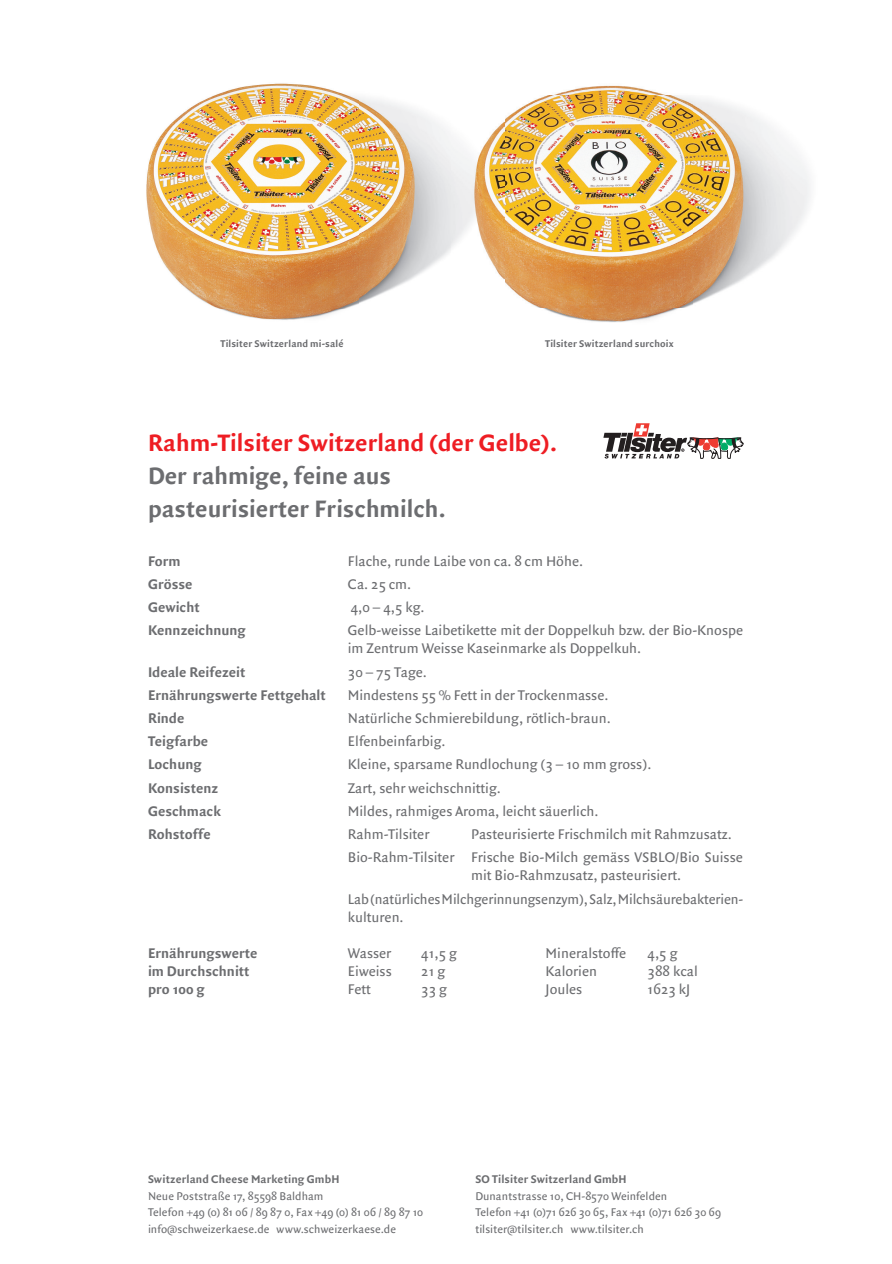
<style>
.page{position:relative;width:892px;height:1264px;background:#fff}
.page>*{position:absolute;margin:0;border:0;box-sizing:border-box;transform-origin:0 0}
.t1{font:700 25.5px/33px "Quadraat Sans";color:#6c6d70}
.t2{font:700 25.5px "Quadraat Sans";color:#ee1d23}
.t3{font:15px/23.2px "Quadraat Sans";color:#6c6d70}
.t4{font:700 15px/18px "Quadraat Sans";color:#6c6d70}
.t5{font:12px/16.5px "Quadraat Sans";letter-spacing:.005em;color:#6c6d70}
.t6{font:700 12px "Quadraat Sans";letter-spacing:.01em;color:#6c6d70}
.t7{font:700 10.5px "Quadraat Sans";letter-spacing:.015em;color:#6c6d70}
</style>
<div class="page">
<img style="left:146px;top:83px;width:306px;height:237px">
<img style="left:546px;top:85px;width:132px;height:11px">
<img style="left:504px;top:96px;width:306px;height:226px">
<img style="left:452px;top:122px;width:52px;height:157px">
<svg style="left:603px;top:423px;width:140px;height:35px"></svg>
<p class="t7" style="left:220px;top:337px;width:125px">Tilsiter Switzerland mi-salé</p>
<p class="t7" style="left:545px;top:337px;width:130px">Tilsiter Switzerland surchoix</p>
<h1 class="t2" style="left:148px;top:428px;width:410px">Rahm-Tilsiter Switzerland (der Gelbe).</h1>
<h1 class="t1" style="left:148px;top:460px;width:299px">Der rahmige, feine aus pasteurisierter Frischmilch.</h1>
<p class="t4" style="left:148px;top:552px;width:34px">Form</p>
<p class="t3" style="left:348px;top:549px;width:237px">Flache, runde Laibe von ca. 8 cm Höhe.</p>
<p class="t4" style="left:148px;top:575px;width:46px">Grösse</p>
<p class="t3" style="left:348px;top:573px;width:65px">Ca. 25 cm.</p>
<p class="t4" style="left:148px;top:598px;width:53px">Gewicht</p>
<p class="t3" style="left:351px;top:596px;width:75px">4,0 – 4,5 kg.</p>
<p class="t4" style="left:148px;top:622px;width:99px">Kennzeichnung</p>
<p class="t3" style="left:348px;top:622px;width:397px;line-height:18px">Gelb-weisse Laibetikette mit der Doppelkuh bzw. der Bio-Knospe im Zentrum Weisse Kaseinmarke als Doppelkuh.</p>
<p class="t4" style="left:148px;top:663px;width:99px">Ideale Reifezeit</p>
<p class="t3" style="left:348px;top:660px;width:81px">30 – 75 Tage.</p>
<p class="t4" style="left:148px;top:686px;width:179px">Ernährungswerte Fettgehalt</p>
<p class="t3" style="left:348px;top:683px;width:262px">Mindestens 55 % Fett in der Trockenmasse.</p>
<p class="t4" style="left:148px;top:709px;width:38px">Rinde</p>
<p class="t3" style="left:348px;top:707px;width:264px">Natürliche Schmierebildung, rötlich-braun.</p>
<p class="t4" style="left:148px;top:733px;width:62px">Teigfarbe</p>
<p class="t3" style="left:348px;top:730px;width:99px">Elfenbeinfarbig.</p>
<p class="t4" style="left:148px;top:756px;width:55px">Lochung</p>
<p class="t3" style="left:348px;top:753px;width:305px">Kleine, sparsame Rundlochung (3 – 10 mm gross).</p>
<p class="t4" style="left:148px;top:779px;width:72px">Konsistenz</p>
<p class="t3" style="left:348px;top:776px;width:155px">Zart, sehr weichschnittig.</p>
<p class="t4" style="left:148px;top:802px;width:75px">Geschmack</p>
<p class="t3" style="left:348px;top:800px;width:252px">Mildes, rahmiges Aroma, leicht säuerlich.</p>
<p class="t4" style="left:148px;top:825px;width:64px">Rohstoffe</p>
<p class="t3" style="left:348px;top:823px;width:83px">Rahm-Tilsiter</p>
<p class="t3" style="left:348px;top:823px;width:397px;text-indent:123px">Pasteurisierte Frischmilch mit Rahmzusatz.<br>Bio-Rahm-Tilsiter Frische Bio-Milch gemäss VSBLO/Bio Suisse</p>
<p class="t3" style="left:348px;top:864px;width:397px;text-indent:123px">mit Bio-Rahmzusatz, pasteurisiert.<br>Lab (natürliches Milchgerinnungsenzym), Salz, Milchsäurebakterien-</p>
<p class="t3" style="left:348px;top:905px;width:57px">kulturen.</p>
<p class="t4" style="left:148px;top:944px;width:111px">Ernährungswerte im Durchschnitt pro 100 g</p>
<p class="t3" style="left:348px;top:941px;width:45px">Wasser</p>
<p class="t3" style="left:421px;top:941px;width:37px">41,5 g</p>
<p class="t3" style="left:546px;top:941px;width:82px">Mineralstoffe</p>
<p class="t3" style="left:648px;top:941px;width:31px">4,5 g</p>
<p class="t3" style="left:348px;top:959px;width:45px">Eiweiss</p>
<p class="t3" style="left:421px;top:959px;width:26px">21 g</p>
<p class="t3" style="left:546px;top:959px;width:53px">Kalorien</p>
<p class="t3" style="left:648px;top:959px;width:52px">388 kcal</p>
<p class="t3" style="left:348px;top:977px;width:25px">Fett</p>
<p class="t3" style="left:421px;top:977px;width:27px">33 g</p>
<p class="t3" style="left:546px;top:977px;width:38px">Joules</p>
<p class="t3" style="left:648px;top:977px;width:44px">1623 kJ</p>
<p class="t6" style="left:148px;top:1172px;width:193px">Switzerland Cheese Marketing GmbH</p>
<p class="t5" style="left:148px;top:1187px;width:277px">Neue Poststraße 17, 85598 Baldham<br>Telefon +49 (0) 81 06 / 89 87 0, Fax +49 (0) 81 06 / 89 87 10 info@schweizerkaese.de www.schweizerkaese.de</p>
<p class="t6" style="left:475px;top:1172px;width:153px">SO Tilsiter Switzerland GmbH</p>
<p class="t5" style="left:475px;top:1187px;width:247px">Dunantstrasse 10, CH-8570 Weinfelden<br>Telefon +41 (0)71 626 30 65, Fax +41 (0)71 626 30 69 tilsiter@tilsiter.ch www.tilsiter.ch</p>
</div>
